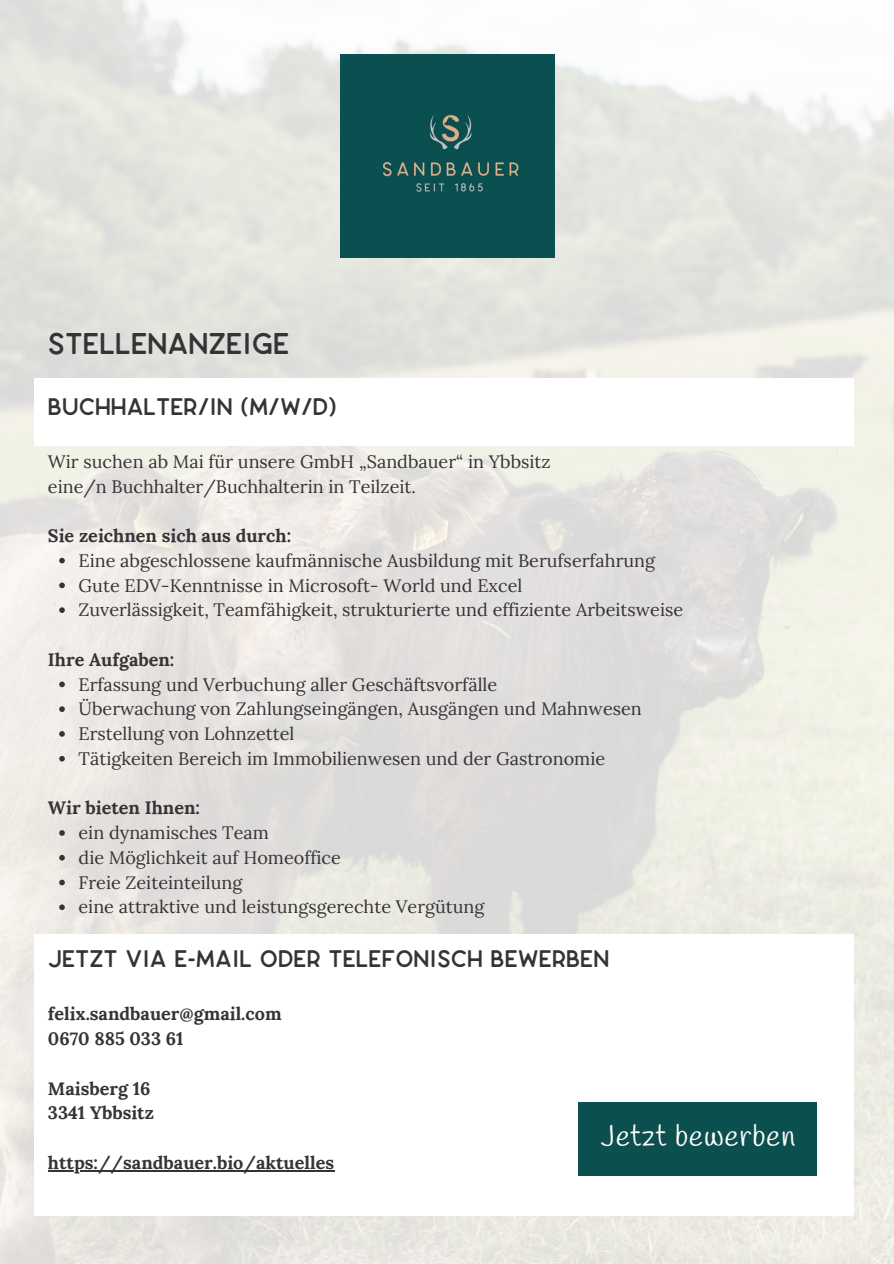
<style>
.page{position:relative;width:894px;height:1264px;background:#fff}
.page>*{position:absolute;margin:0;border:0;box-sizing:border-box;transform-origin:0 0}
.t1{font:30px "CAROSE Bold";color:#363235}
.t2{font:30px "Handlee";letter-spacing:.02em;color:#fffefe}
.t3{font:24px "CAROSE Bold";color:#363235}
.t4{font:18px "Lora";color:#363235}
.t5{font:700 18px/24.8px "Lora";color:#363235}
</style>
<div class="page">
<img style="left:0;top:0;width:893px;height:1263px">
<div style="left:340px;top:55px;width:214px;height:202px;background:#0a5050"></div>
<div style="left:35px;top:933px;width:818px;height:282px;background:#fff"></div>
<div style="left:35px;top:378px;width:818px;height:68px;background:#fff"></div>
<svg style="left:59px;top:558px;width:6px;height:5px"></svg>
<svg style="left:59px;top:582px;width:6px;height:6px"></svg>
<svg style="left:59px;top:607px;width:6px;height:6px"></svg>
<svg style="left:59px;top:681px;width:6px;height:6px"></svg>
<svg style="left:59px;top:706px;width:6px;height:6px"></svg>
<svg style="left:59px;top:731px;width:6px;height:5px"></svg>
<svg style="left:59px;top:756px;width:6px;height:5px"></svg>
<svg style="left:59px;top:830px;width:6px;height:5px"></svg>
<svg style="left:59px;top:855px;width:6px;height:5px"></svg>
<svg style="left:59px;top:879px;width:6px;height:6px"></svg>
<svg style="left:59px;top:904px;width:6px;height:6px"></svg>
<hr style="left:48px;top:1170px;width:286px;height:1px;background:#363235">
<div style="left:578px;top:1101px;width:238px;height:73px;background:#0b4f4f"></div>
<p class="t1" style="left:48px;top:325px;width:243px">STELLENANZEIGE</p>
<h1 class="t3" style="left:48px;top:392px;width:290px">BUCHHALTER/IN (M/W/D)</h1>
<h3 class="t4" style="left:48px;top:449px;width:504px">Wir suchen ab Mai für unsere GmbH „Sandbauer“ in Ybbsitz</h3>
<p class="t4" style="left:48px;top:474px;width:369px">eine/n Buchhalter/Buchhalterin in Teilzeit.</p>
<p class="t5" style="left:48px;top:523px;width:245px">Sie zeichnen sich aus durch:</p>
<h4 class="t4" style="left:79px;top:548px;width:578px">Eine abgeschlossene kaufmännische Ausbildung mit Berufserfahrung</h4>
<p class="t4" style="left:79px;top:573px;width:445px">Gute EDV-Kenntnisse in Microsoft- World und Excel</p>
<p class="t4" style="left:79px;top:598px;width:606px">Zuverlässigkeit, Teamfähigkeit, strukturierte und effiziente Arbeitsweise</p>
<p class="t5" style="left:48px;top:647px;width:128px">Ihre Aufgaben:</p>
<h4 class="t4" style="left:79px;top:672px;width:420px">Erfassung und Verbuchung aller Geschäftsvorfälle</h4>
<p class="t4" style="left:79px;top:697px;width:564px">Überwachung von Zahlungseingängen, Ausgängen und Mahnwesen</p>
<p class="t4" style="left:79px;top:722px;width:217px">Erstellung von Lohnzettel</p>
<p class="t4" style="left:79px;top:746px;width:528px">Tätigkeiten Bereich im Immobilienwesen und der Gastronomie</p>
<p class="t5" style="left:48px;top:795px;width:153px">Wir bieten Ihnen:</p>
<h4 class="t4" style="left:79px;top:821px;width:192px">ein dynamisches Team</h4>
<p class="t4" style="left:79px;top:845px;width:264px">die Möglichkeit auf Homeoffice</p>
<p class="t4" style="left:79px;top:870px;width:165px">Freie Zeiteinteilung</p>
<p class="t4" style="left:79px;top:895px;width:407px">eine attraktive und leistungsgerechte Vergütung</p>
<p class="t3" style="left:48px;top:944px;width:562px">JETZT VIA E-MAIL ODER TELEFONISCH BEWERBEN</p>
<h3 class="t5" style="left:48px;top:1001px;width:235px">felix.sandbauer@gmail.com<br>0670 885 033 61</h3>
<h4 class="t5" style="left:48px;top:1075px;width:107px">Maisberg 16<br>3341 Ybbsitz</h4>
<h4 class="t5" style="left:48px;top:1149px;width:287px">https://sandbauer.bio/aktuelles</h4>
<h4 class="t2" style="left:600px;top:1117px;width:196px">Jetzt bewerben</h4>
</div>
